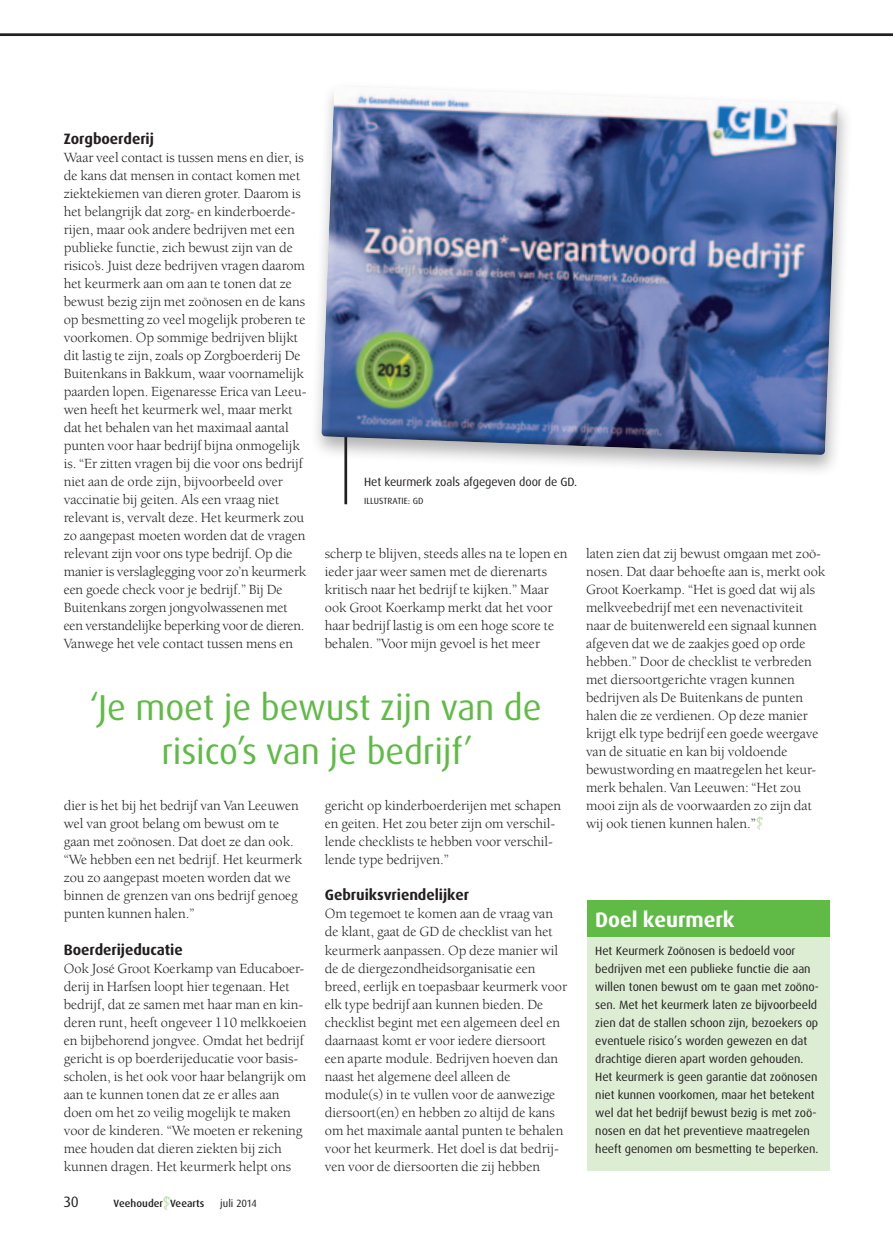
<style>
.page{position:relative;width:893px;height:1255px;background:#fff}
.page>*{position:absolute;margin:0;border:0;box-sizing:border-box;transform-origin:0 0}
.t1{font:36px/43.5px "Dax OT";letter-spacing:-.005em;color:#60bb46;text-align:center}
.t2{font:700 21px "Dax OT";letter-spacing:-.005em;color:#fff}
.t3{font:700 15px "Dax OT";letter-spacing:-.005em;color:#231f20}
.t4{font:15px "Dax OT";color:#231f20}
.t5{font:14.4px/18px "Berkeley Std";letter-spacing:-.005em;color:#231f20}
.t6{font:12px/18px "Dax OT";letter-spacing:-.005em;color:#231f20}
.t7{font:500 10.5px "Dax OT";letter-spacing:.005em;color:#231f20}
.t8{font:10.5px "Dax OT";color:#231f20}
.t9{font:9px "Dax OT";letter-spacing:.005em;color:#231f20}
</style>
<div class="page">
<svg style="left:163px;top:1196px;width:7px;height:14px"></svg>
<hr style="left:0;top:33px;width:893px;height:3px;background:#231f20">
<div style="left:587px;top:936px;width:242px;height:234px;background:#ddedd4"></div>
<div style="left:587px;top:900px;width:242px;height:36px;background:#60bb46"></div>
<svg style="left:756px;top:816px;width:7px;height:14px"></svg>
<hr style="left:344px;top:436px;width:3px;height:68px;background:#231f20">
<div style="left:309px;top:80px;width:544px;height:396px;background:#231f20;opacity:.35"></div>
<img style="left:321px;top:85px;width:519px;height:370px">
<p class="t3" style="left:64px;top:129px;width:92px">Zorgboerderij</p>
<p class="t5" style="left:64px;top:149px;width:244px">Waar veel contact is tussen mens en dier, is de kans dat mensen in contact komen met ziektekiemen van dieren groter. Daarom is het belangrijk dat zorg- en kinderboerde&shy;rijen, maar ook andere bedrijven met een publieke functie, zich bewust zijn van de risico’s. Juist deze bedrijven vragen daarom het keurmerk aan om aan te tonen dat ze bewust bezig zijn met zoönosen en de kans op besmetting zo veel mogelijk proberen te voorkomen. Op sommige bedrijven blijkt dit lastig te zijn, zoals op Zorgboerderij De Buitenkans in Bakkum, waar voornamelijk paarden lopen. Eigenaresse Erica van Leeu&shy;wen heeft het keurmerk wel, maar merkt dat het behalen van het maximaal aantal punten voor haar bedrijf bijna onmogelijk is. “Er zitten vragen bij die voor ons bedrijf niet aan de orde zijn, bijvoorbeeld over vaccinatie bij geiten. Als een vraag niet relevant is, vervalt deze. Het keurmerk zou zo aangepast moeten worden dat de vragen relevant zijn voor ons type bedrijf. Op die manier is verslaglegging voor zo’n keurmerk een goede check voor je bedrijf.” Bij De Buitenkans zorgen jongvolwassenen met een verstandelijke beperking voor de dieren.<br>Vanwege het vele contact tussen mens en</p>
<p class="t6" style="left:364px;top:473px;width:215px">Het keurmerk zoals afgegeven door de GD.</p>
<p class="t9" style="left:364px;top:495px;width:61px">illustratie: GD</p>
<p class="t5" style="left:325px;top:545px;width:244px">scherp te blijven, steeds alles na te lopen en ieder jaar weer samen met de dierenarts kritisch naar het bedrijf te kijken.” Maar ook Groot Koerkamp merkt dat het voor haar bedrijf lastig is om een hoge score te behalen. ”Voor mijn gevoel is het meer</p>
<h1 class="t1" style="left:90px;top:686px;width:453px">‘Je moet je bewust zijn van de risico’s van je bedrijf’</h1>
<p class="t5" style="left:64px;top:797px;width:240px">dier is het bij het bedrijf van Van Leeuwen wel van groot belang om bewust om te gaan met zoönosen. Dat doet ze dan ook. “We hebben een net bedrijf. Het keurmerk zou zo aangepast moeten worden dat we binnen de grenzen van ons bedrijf genoeg punten kunnen halen.”</p>
<p class="t3" style="left:64px;top:939px;width:120px">Boerderijeducatie</p>
<p class="t5" style="left:64px;top:959px;width:244px">Ook José Groot Koerkamp van Educaboer&shy;derij in Harfsen loopt hier tegenaan. Het bedrijf, dat ze samen met haar man en kin&shy;deren runt, heeft ongeveer 110 melkkoeien en bijbehorend jongvee. Omdat het bedrijf gericht is op boerderijeducatie voor basis&shy;scholen, is het ook voor haar belangrijk om aan te kunnen tonen dat ze er alles aan doen om het zo veilig mogelijk te maken voor de kinderen. “We moeten er rekening mee houden dat dieren ziekten bij zich kunnen dragen. Het keurmerk helpt ons</p>
<p class="t4" style="left:64px;top:1191px;width:17px">30</p>
<p class="t7" style="left:114px;top:1196px;width:92px">Veehouder Veearts</p>
<p class="t8" style="left:220px;top:1196px;width:38px">juli 2014</p>
<p class="t5" style="left:325px;top:797px;width:238px">gericht op kinderboerderijen met schapen en geiten. Het zou beter zijn om verschil&shy;lende checklists te hebben voor verschil&shy;lende type bedrijven.”</p>
<p class="t3" style="left:325px;top:885px;width:146px">Gebruiksvriendelijker</p>
<p class="t5" style="left:325px;top:905px;width:244px">Om tegemoet te komen aan de vraag van de klant, gaat de GD de checklist van het keurmerk aanpassen. Op deze manier wil de de diergezondheidsorganisatie een breed, eerlijk en toepasbaar keurmerk voor elk type bedrijf aan kunnen bieden. De checklist begint met een algemeen deel en daarnaast komt er voor iedere diersoort een aparte module. Bedrijven hoeven dan naast het algemene deel alleen de module(s) in te vullen voor de aanwezige diersoort(en) en hebben zo altijd de kans om het maximale aantal punten te behalen voor het keurmerk. Het doel is dat bedrij&shy;ven voor de diersoorten die zij hebben</p>
<p class="t5" style="left:586px;top:545px;width:241px">laten zien dat zij bewust omgaan met zoö&shy;nosen. Dat daar behoefte aan is, merkt ook Groot Koerkamp. “Het is goed dat wij als melkveebedrijf met een nevenactiviteit naar de buitenwereld een signaal kunnen afgeven dat we de zaakjes goed op orde hebben.” Door de checklist te verbreden met diersoortgerichte vragen kunnen bedrijven als De Buitenkans de punten halen die ze verdienen. Op deze manier krijgt elk type bedrijf een goede weergave van de situatie en kan bij voldoende bewustwording en maatregelen het keur&shy;merk behalen. Van Leeuwen: “Het zou mooi zijn als de voorwaarden zo zijn dat wij ook tienen kunnen halen.”</p>
<h2 class="t2" style="left:595px;top:905px;width:141px">Doel keurmerk</h2>
<p class="t6" style="left:595px;top:941px;width:225px">Het Keurmerk Zoönosen is bedoeld voor bedrijven met een publieke functie die aan willen tonen bewust om te gaan met zoöno&shy;sen. Met het keurmerk laten ze bijvoorbeeld zien dat de stallen schoon zijn, bezoekers op eventuele risico’s worden gewezen en dat drachtige dieren apart worden gehouden.<br>Het keurmerk is geen garantie dat zoönosen niet kunnen voorkomen, maar het betekent wel dat het bedrijf bewust bezig is met zoö&shy;nosen en dat het preventieve maatregelen heeft genomen om besmetting te beperken.</p>
</div>
